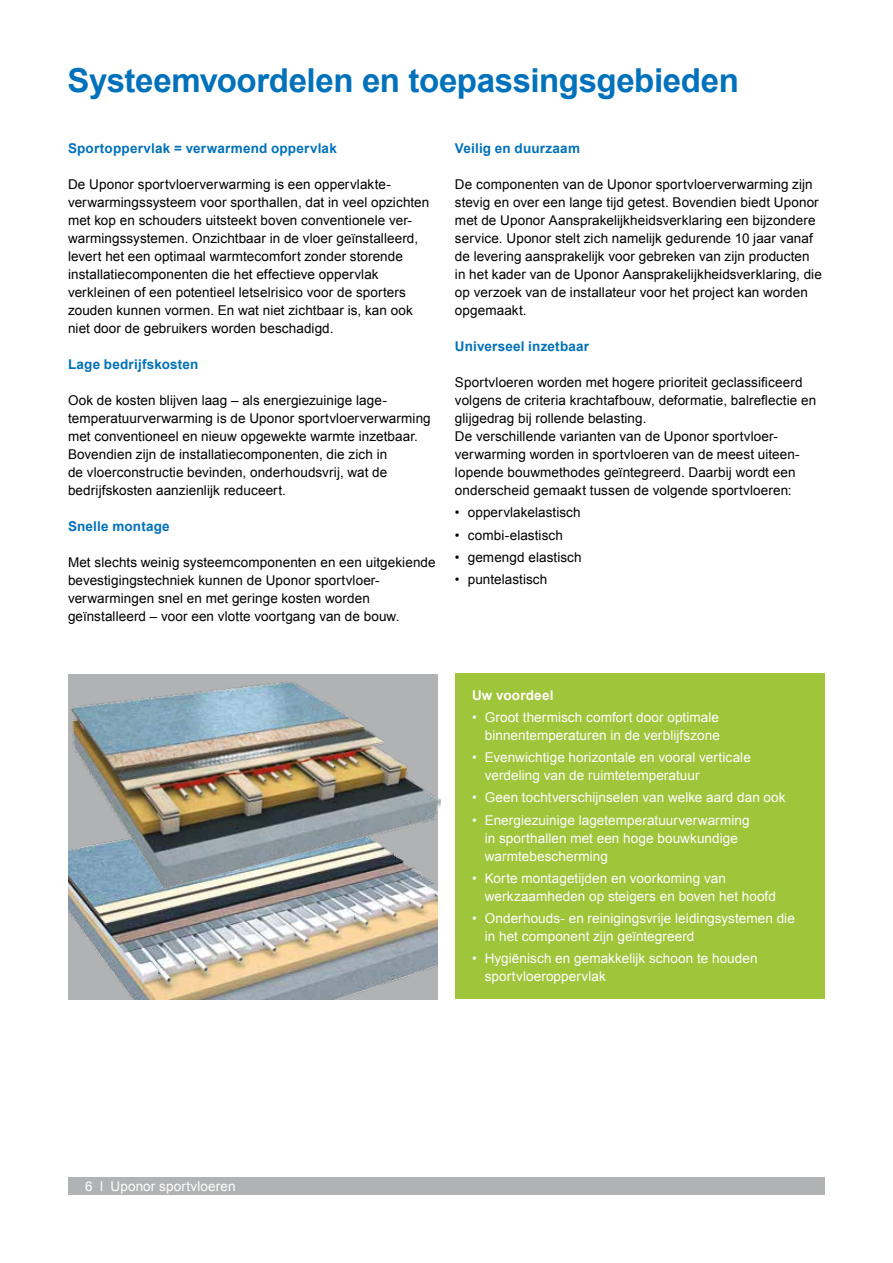
<style>
.page{position:relative;width:893px;height:1263px;background:#fff}
.page>*{position:absolute;margin:0;border:0;box-sizing:border-box;transform-origin:0 0}
.t1{font:700 33px "Arial";letter-spacing:-.01em;color:#0071bb}
.t2{font:13.5px/18px "Arial";letter-spacing:.005em;color:#000}
.t3{font:13.5px/18px "Arial";letter-spacing:.005em;color:#fff}
.t4{font:700 13.5px "Arial";letter-spacing:.015em;color:#0071bb}
.t5{font:700 13.5px "Arial";letter-spacing:.01em;color:#fff}
</style>
<div class="page">
<div style="left:68px;top:1178px;width:757px;height:17px;background:#b1b2b3"></div>
<div style="left:455px;top:673px;width:370px;height:325px;background:#9fc53a"></div>
<img style="left:68px;top:909px;width:370px;height:90px">
<img style="left:68px;top:674px;width:373px;height:235px">
<h1 class="t1" style="left:68px;top:58px;width:673px">Systeemvoordelen en toepassingsgebieden</h1>
<p class="t4" style="left:68px;top:140px;width:270px">Sportoppervlak = verwarmend oppervlak</p>
<p class="t2" style="left:68px;top:176px;width:363px">De Uponor sportvloerverwarming is een oppervlakte&shy;verwarmingssysteem voor sporthallen, dat in veel opzichten met kop en schouders uitsteekt boven conventionele ver&shy;warmingssystemen. Onzichtbaar in de vloer geïnstalleerd, levert het een optimaal warmtecomfort zonder storende installatiecomponenten die het effectieve oppervlak verkleinen of een potentieel letselrisico voor de sporters zouden kunnen vormen. En wat niet zichtbaar is, kan ook niet door de gebruikers worden beschadigd.</p>
<p class="t4" style="left:68px;top:356px;width:132px">Lage bedrijfskosten</p>
<p class="t2" style="left:68px;top:392px;width:364px">Ook de kosten blijven laag – als energiezuinige lage&shy;temperatuurverwarming is de Uponor sportvloerverwarming met conventioneel en nieuw opgewekte warmte inzetbaar.<br>Bovendien zijn de installatiecomponenten, die zich in<br>de vloerconstructie bevinden, onderhoudsvrij, wat de bedrijfskosten aanzienlijk reduceert.</p>
<p class="t4" style="left:68px;top:517px;width:103px">Snelle montage</p>
<p class="t2" style="left:68px;top:554px;width:369px">Met slechts weinig systeemcomponenten en een uitgekiende bevestigingstechniek kunnen de Uponor sportvloer&shy;verwarmingen snel en met geringe kosten worden geïnstalleerd – voor een vlotte voortgang van de bouw.</p>
<p class="t4" style="left:455px;top:139px;width:127px">Veilig en duurzaam</p>
<p class="t2" style="left:455px;top:176px;width:368px">De componenten van de Uponor sportvloerverwarming zijn stevig en over een lange tijd getest. Bovendien biedt Uponor met de Uponor Aansprakelijkheidsverklaring een bijzondere service. Uponor stelt zich namelijk gedurende 10 jaar vanaf de levering aansprakelijk voor gebreken van zijn producten in het kader van de Uponor Aansprakelijkheidsverklaring, die op verzoek van de installateur voor het project kan worden opgemaakt.</p>
<p class="t4" style="left:455px;top:337px;width:136px">Universeel inzetbaar</p>
<p class="t2" style="left:455px;top:374px;width:363px">Sportvloeren worden met hogere prioriteit geclassificeerd volgens de criteria krachtafbouw, deformatie, balreflectie en glijgedrag bij rollende belasting.<br>De verschillende varianten van de Uponor sportvloer&shy;verwarming worden in sportvloeren van de meest uiteen&shy;lopende bouwmethodes geïntegreerd. Daarbij wordt een onderscheid gemaakt tussen de volgende sportvloeren:</p>
<p class="t2" style="left:455px;top:504px;width:127px">• oppervlakelastisch</p>
<p class="t2" style="left:455px;top:526px;width:110px">• combi-elastisch</p>
<p class="t2" style="left:455px;top:548px;width:128px">• gemengd elastisch</p>
<p class="t2" style="left:455px;top:571px;width:94px">• puntelastisch</p>
<p class="t5" style="left:472px;top:686px;width:83px">Uw voordeel</p>
<p class="t3" style="left:472px;top:708px;width:249px;text-align:right">• Groot thermisch comfort door optimale binnentemperaturen in de verblijfszone</p>
<p class="t3" style="left:485px;top:748px;width:268px;text-indent:-13px">• Evenwichtige horizontale en vooral verticale verdeling van de ruimtetemperatuur</p>
<p class="t3" style="left:472px;top:789px;width:315px">• Geen tochtverschijnselen van welke aard dan ook</p>
<p class="t3" style="left:485px;top:811px;width:266px;text-indent:-13px">• Energiezuinige lagetemperatuurverwarming in sporthallen met een hoge bouwkundige warmtebescherming</p>
<p class="t3" style="left:485px;top:869px;width:293px;text-indent:-13px">• Korte montagetijden en voorkoming van werkzaamheden op steigers en boven het hoofd</p>
<p class="t3" style="left:485px;top:909px;width:312px;text-indent:-13px">• Onderhouds- en reinigingsvrije leidingsystemen die in het component zijn geïntegreerd</p>
<p class="t3" style="left:485px;top:950px;width:274px;text-indent:-13px">• Hygiënisch en gemakkelijk schoon te houden sportvloeroppervlak</p>
<p class="t3" style="left:85px;top:1178px;width:152px">6 l Uponor sportvloeren</p>
</div>
